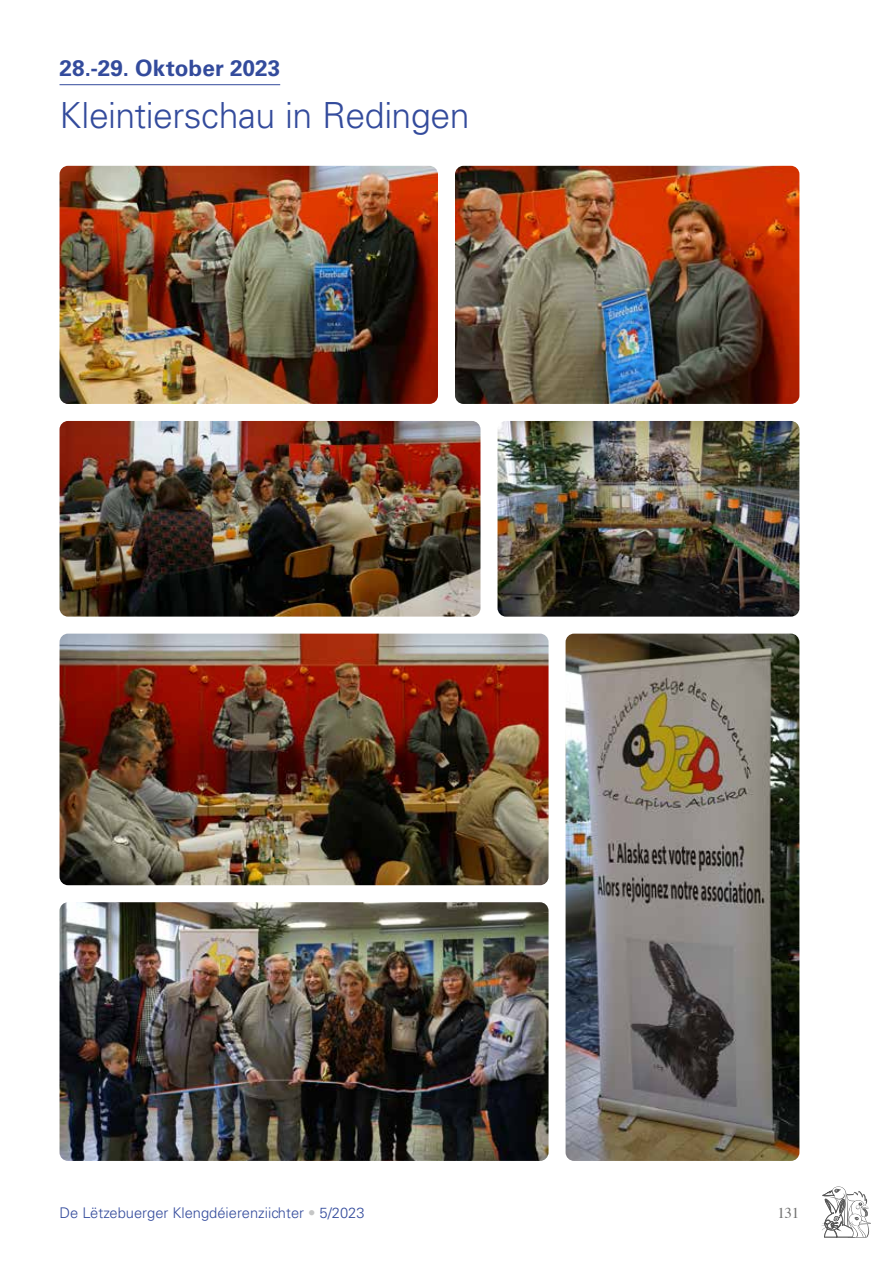
<style>
.page{position:relative;width:893px;height:1263px;background:#fff}
.page>*{position:absolute;margin:0;border:0;box-sizing:border-box;transform-origin:0 0}
.t1{font:300 36px "Univers LT Std";letter-spacing:-.015em;color:#334b9c}
.t2{font:700 22.5px "Univers LT Std";letter-spacing:.005em;color:#334b9c}
.t3{font:15px "Times";color:#6f6f6e}
.t4{font:300 14.7px "Univers LT Std";color:#334b9c}
.s1{color:#c5c6c6}
</style>
<div class="page">
<svg style="left:821px;top:1186px;width:50px;height:51px"></svg>
<img style="left:566px;top:634px;width:233px;height:527px">
<img style="left:60px;top:634px;width:489px;height:251px">
<img style="left:60px;top:902px;width:489px;height:259px">
<img style="left:60px;top:166px;width:378px;height:238px">
<img style="left:455px;top:166px;width:344px;height:238px">
<img style="left:60px;top:421px;width:420px;height:196px">
<img style="left:497px;top:421px;width:302px;height:196px">
<hr style="left:60px;top:84px;width:220px;height:1px;background:#334b9c">
<h2 class="t2" style="left:60px;top:55px;width:222px">28.-29. Oktober 2023</h2>
<h1 class="t1" style="left:60px;top:94px;width:412px">Kleintierschau in Redingen</h1>
<p class="t4" style="left:60px;top:1204px;width:307px">De Lëtzebuerger Klengdéierenziichter <span class="s1">•</span> 5/2023</p>
<p class="t3" style="left:777px;top:1199px;width:24px">131</p>
</div>
